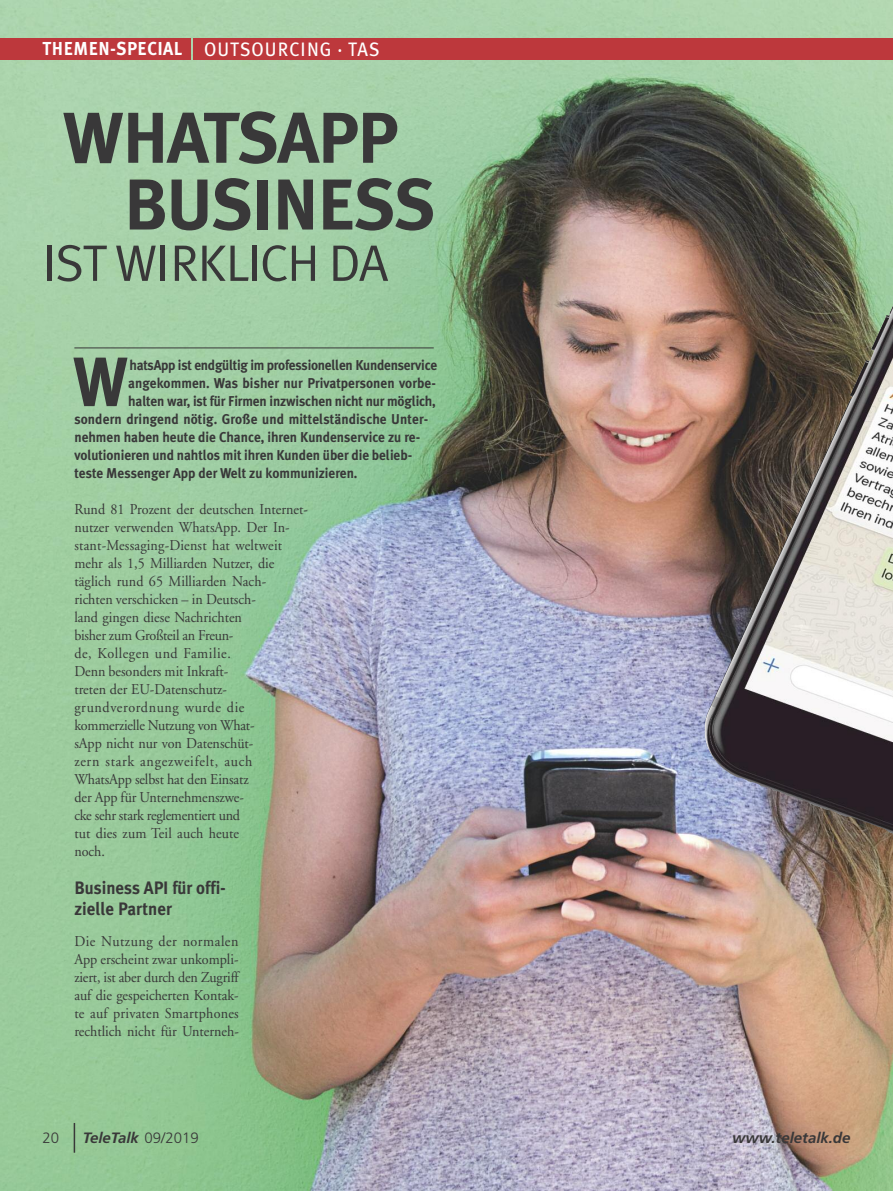
<style>
.page{position:relative;width:893px;height:1191px;background:#fff}
.page>*{position:absolute;margin:0;border:0;box-sizing:border-box;transform-origin:0 0}
.t1{font:700 71.85px/66.8px "Meta Plus";letter-spacing:-.025em;color:#393839}
.t2{font:700 69.15px "Meta Plus";color:#393839;scale:.94 1}
.t3{font:51.3px "Meta Plus Normal";letter-spacing:-.025em;color:#393839}
.t4{font:19.5px "Meta Plus";letter-spacing:.05em;color:#fff;scale:.95 1}
.t5{font:700 18px/21px "Meta Plus";color:#393839;scale:.94 1}
.t6{font:15px/18px "Adobe Garamond";color:#393839;scale:.94 1}
.t7{font:italic 700 15px "Frutiger";color:#393839}
.t8{font:300 15px "Frutiger";color:#393839}
.t9{font:700 14.25px "Meta Plus";color:#393839;scale:.94 1}
.t10{font:700 14.25px "Meta Plus";letter-spacing:-.02em;color:#393839;scale:.94 1}
.s1{font-weight:700;font-size:18.75px}
.s2{font-weight:300;font-style:normal}
</style>
<div class="page">
<img style="left:0;top:0;width:893px;height:1191px">
<svg style="left:74px;top:1123px;width:1px;height:29px"></svg>
<div style="left:193px;top:38px;width:700px;height:22px;background:#bd383c"></div>
<div style="left:0;top:38px;width:190px;height:22px;background:#bd383c"></div>
<hr style="left:74px;top:347px;width:360px;height:1px;background:#393839">
<h3 class="t4" style="left:43px;top:38px;width:356px"><span class="s1">THEMEN-SPECIAL</span> OUTSOURCING · TAS</h3>
<h1 class="t1" style="left:124px;top:105px;width:314px;text-indent:-61px">WHATSAPP<br>BUSINESS</h1>
<h3 class="t3" style="left:43px;top:233px;width:347px">IST WIRKLICH DA</h3>
<h2 class="t2" style="left:73px;top:341px;width:61px">W</h2>
<p class="t10" style="left:130px;top:356px;width:329px">hatsApp ist endgültig im professionellen Kundenservice</p>
<p class="t9" style="left:128px;top:374px;width:329px">angekommen. Was bisher nur Privatpersonen vorbe-</p>
<p class="t9" style="left:128px;top:392px;width:329px">halten war, ist für Firmen inzwischen nicht nur möglich,</p>
<p class="t9" style="left:74px;top:410px;width:378px">sondern dringend nötig. Große und mittelständische Unter-</p>
<p class="t9" style="left:74px;top:428px;width:369px">nehmen haben heute die Chance, ihren Kundenservice zu re-</p>
<p class="t9" style="left:74px;top:446px;width:361px">volutionieren und nahtlos mit ihren Kunden über die belieb-</p>
<p class="t9" style="left:74px;top:464px;width:303px">teste Messenger App der Welt zu kommunizieren.</p>
<p class="t6" style="left:74px;top:501px;width:250px">Rund 81 Prozent der deutschen Internet&shy;nutzer verwenden WhatsApp. Der In&shy;stant-Messaging-Dienst hat weltweit mehr als 1,5 Milliarden Nutzer, die täglich rund 65 Milliarden Nach&shy;richten verschicken – in Deutsch-<br>land gingen diese Nachrichten<br>bisher zum Großteil an Freun-<br>de, Kollegen und Familie.<br>Denn besonders mit Inkraft-<br>treten der EU-Datenschutz&shy;grundverordnung wurde die kommerzielle Nutzung von What-<br>sApp nicht nur von Datenschüt-<br>zern stark angezweifelt, auch<br>WhatsApp selbst hat den Einsatz<br>der App für Unternehmenszwe-<br>cke sehr stark reglementiert und<br>tut dies zum Teil auch heute<br>noch.</p>
<p class="t5" style="left:74px;top:877px;width:163px">Business API für offi&shy;zielle Partner</p>
<p class="t6" style="left:74px;top:933px;width:176px;text-align:justify">Die Nutzung der normalen App erscheint zwar unkompli&shy;ziert, ist aber durch den Zugriff auf die gespeicherten Kontak&shy;te auf privaten Smartphones rechtlich nicht für Unterneh-</p>
<p class="t8" style="left:43px;top:1131px;width:18px">20</p>
<p class="t7" style="left:83px;top:1131px;width:117px">TeleTalk <span class="s2">09/2019</span></p>
<p class="t7" style="left:732px;top:1131px;width:120px">www.teletalk.de</p>
</div>
